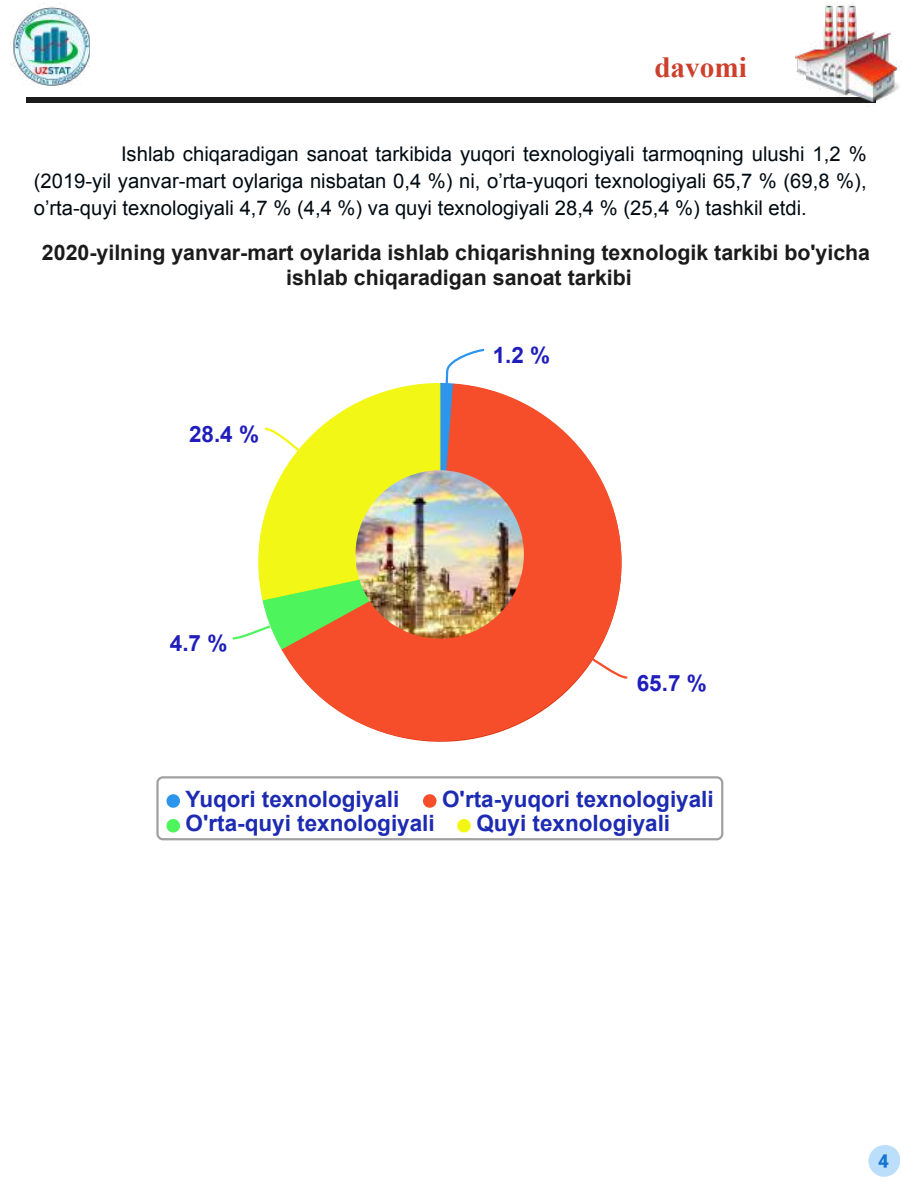
<style>
.page{position:relative;width:918px;height:1188px;background:#fff}
.page>*{position:absolute;margin:0;border:0;box-sizing:border-box;transform-origin:0 0}
.t1{font:700 29.25px "Times New Roman";color:#cc402d}
.t2{font:700 22.5px "Arial";color:#1c2bb1}
.t3{font:700 22.5px "Arial";color:#201ebb}
.t4{font:700 21.3px/24.8px "Arial";color:#1b1b1b;text-align:center}
.t5{font:20.25px/27px "Arial";color:#020b12;text-align:justify}
</style>
<div class="page">
<div style="left:26px;top:97px;width:849px;height:5px;background:#1b1b1b"></div>
<svg style="left:282px;top:389px;width:340px;height:353px"></svg>
<svg style="left:590px;top:656px;width:38px;height:24px"></svg>
<svg style="left:232px;top:348px;width:254px;height:302px"></svg>
<svg style="left:156px;top:776px;width:568px;height:65px"></svg>
<svg style="left:868px;top:1145px;width:32px;height:32px"></svg>
<img style="left:356px;top:470px;width:168px;height:169px">
<img style="left:795px;top:1px;width:104px;height:106px">
<img style="left:10px;top:6px;width:80px;height:80px">
<h1 class="t1" style="left:654px;top:47px;width:94px">davomi</h1>
<p class="t5" style="left:34px;top:140px;width:834px;text-indent:87px">Ishlab chiqaradigan sanoat tarkibida yuqori texnologiyali tarmoqning ulushi 1,2 % (2019-yil yanvar-mart oylariga nisbatan 0,4 %) ni, o’rta-yuqori texnologiyali 65,7 % (69,8 %), o’rta-quyi texnologiyali 4,7 % (4,4 %) va quyi texnologiyali 28,4 % (25,4 %) tashkil etdi.</p>
<p class="t4" style="left:42px;top:241px;width:830px">2020-yilning yanvar-mart oylarida ishlab chiqarishning texnologik tarkibi bo'yicha ishlab chiqaradigan sanoat tarkibi</p>
<p class="t3" style="left:189px;top:419px;width:72px">28.4 %</p>
<p class="t3" style="left:170px;top:628px;width:59px">4.7 %</p>
<p class="t3" style="left:493px;top:340px;width:59px">1.2 %</p>
<p class="t3" style="left:637px;top:668px;width:72px">65.7 %</p>
<p class="t2" style="left:186px;top:784px;width:215px">Yuqori texnologiyali</p>
<p class="t2" style="left:442px;top:784px;width:273px">O'rta-yuqori texnologiyali</p>
<p class="t2" style="left:186px;top:808px;width:251px">O'rta-quyi texnologiyali</p>
<p class="t2" style="left:476px;top:808px;width:195px">Quyi texnologiyali</p>
</div>
